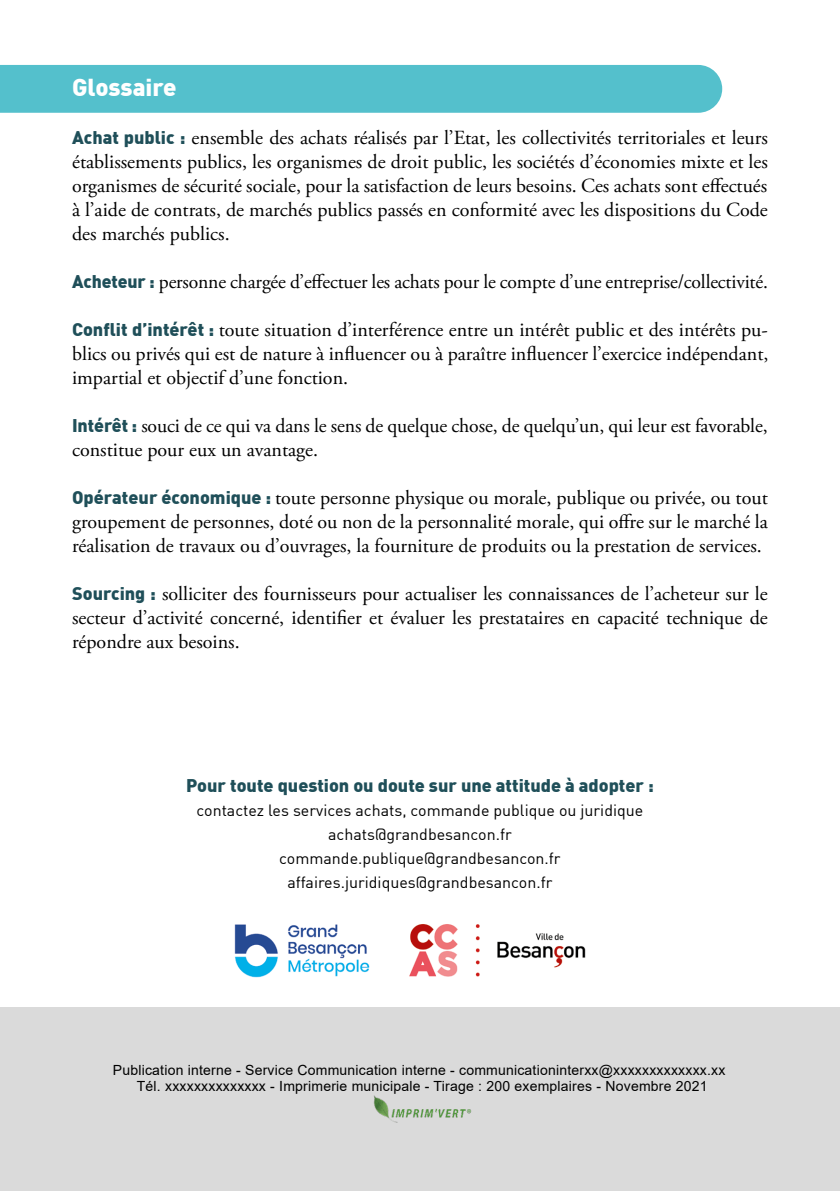
<style>
.page{position:relative;width:840px;height:1191px;background:#fff}
.page>*{position:absolute;margin:0;border:0;box-sizing:border-box;transform-origin:0 0}
.t1{font:900 24px "DIN";color:#fff}
.t2{font:20px/24px "Adobe Garamond Pro";color:#000;text-align:justify}
.t3{font:900 18px "DIN";color:#1f4f59}
.t4{font:16px/24px "DIN";color:#000;text-align:center}
.t5{font:14px/16.8px "Arial";letter-spacing:.015em;color:#000;text-align:center}
.s1{font-family:"DIN";font-weight:900;font-size:18px;color:#1f4f59}
</style>
<div class="page">
<img style="left:234px;top:924px;width:352px;height:54px">
<div style="left:0;top:1007px;width:839px;height:184px;background:#dadada"></div>
<img style="left:374px;top:1095px;width:98px;height:28px">
<div style="left:0;top:65px;width:721px;height:48px;background:#54c0cc"></div>
<p class="t1" style="left:72px;top:71px;width:106px">Glossaire</p>
<p class="t2" style="left:72px;top:127px;width:697px"><span class="s1">Achat public :</span> ensemble des achats réalisés par l’Etat, les collectivités territoriales et leurs établissements publics, les organismes de droit public, les sociétés d’économies mixte et les organismes de sécurité sociale, pour la satisfaction de leurs besoins. Ces achats sont effectués à l’aide de contrats, de marchés publics passés en conformité avec les dispositions du Code des marchés publics.</p>
<p class="t2" style="left:72px;top:271px;width:697px"><span class="s1">Acheteur :</span> personne chargée d’effectuer les achats pour le compte d’une entreprise/collectivité.</p>
<p class="t2" style="left:72px;top:319px;width:697px"><span class="s1">Conflit d’intérêt :</span> toute situation d’interférence entre un intérêt public et des intérêts pu&shy;blics ou privés qui est de nature à influencer ou à paraître influencer l’exercice indépendant, impartial et objectif d’une fonction.</p>
<p class="t2" style="left:72px;top:415px;width:696px"><span class="s1">Intérêt :</span> souci de ce qui va dans le sens de quelque chose, de quelqu’un, qui leur est favorable, constitue pour eux un avantage.</p>
<p class="t2" style="left:72px;top:487px;width:697px"><span class="s1">Opérateur économique :</span> toute personne physique ou morale, publique ou privée, ou tout groupement de personnes, doté ou non de la personnalité morale, qui offre sur le marché la réalisation de travaux ou d’ouvrages, la fourniture de produits ou la prestation de services.</p>
<p class="t2" style="left:72px;top:583px;width:697px"><span class="s1">Sourcing :</span> solliciter des fournisseurs pour actualiser les connaissances de l’acheteur sur le secteur d’activité concerné, identifier et évaluer les prestataires en capacité technique de répondre aux besoins.</p>
<p class="t3" style="left:186px;top:773px;width:469px">Pour toute question ou doute sur une attitude à adopter :</p>
<p class="t4" style="left:196px;top:798px;width:448px">contactez les services achats, commande publique ou juridique achats@grandbesancon.fr commande.publique@grandbesancon.fr affaires.juridiques@grandbesancon.fr</p>
<p class="t5" style="left:113px;top:1061px;width:613px">Publication interne - Service Communication interne - communicationinterxx@xxxxxxxxxxxxx.xx<br>Tél. xxxxxxxxxxxxxx - Imprimerie municipale - Tirage : 200 exemplaires - Novembre 2021</p>
</div>
